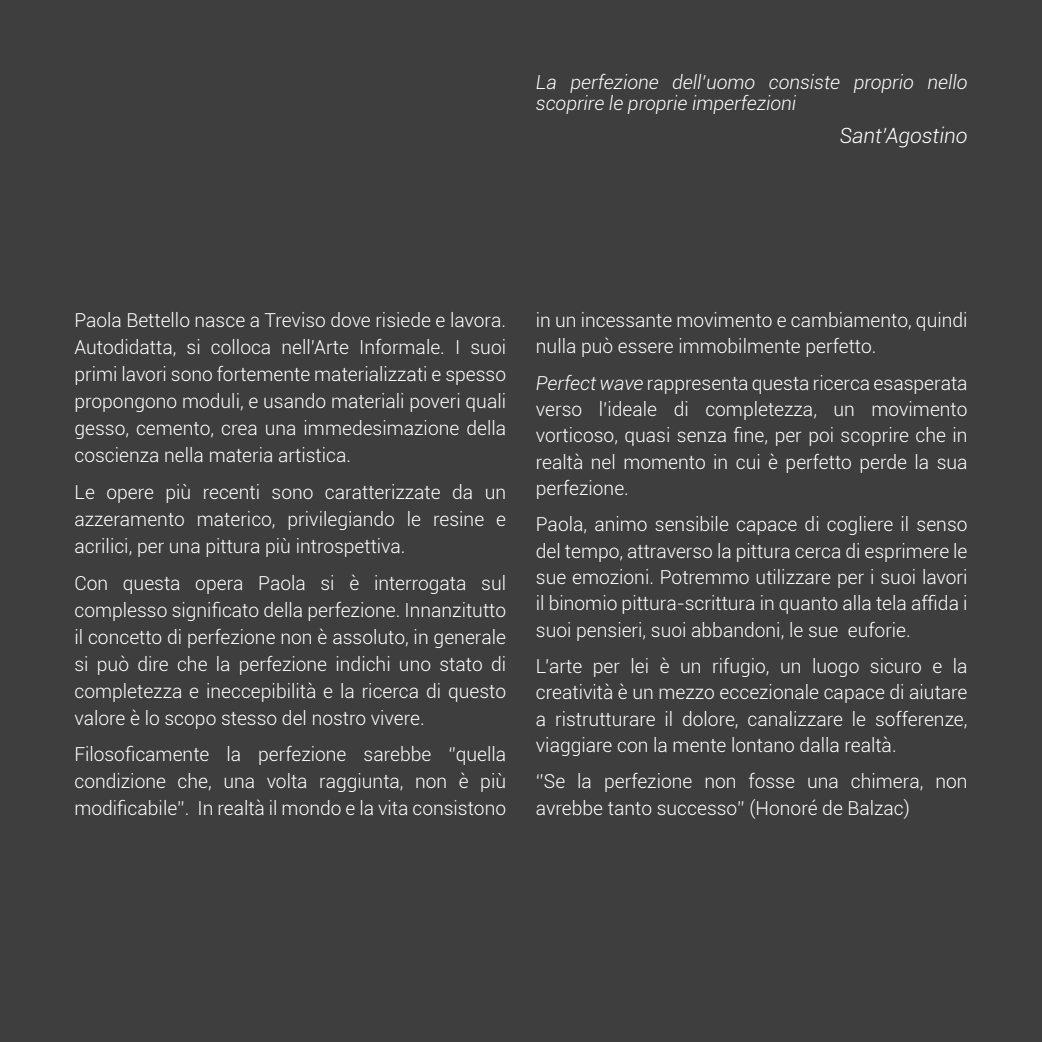
<style>
.page{position:relative;width:1042px;height:1042px;background:#3e3e3f}
.page>*{position:absolute;margin:0;border:0;box-sizing:border-box;transform-origin:0 0}
.t1{font:italic 300 21px "Roboto";color:#fff}
.t2{font:300 19.25px/26.9px "Roboto";color:#fff;text-align:justify}
.t3{font:italic 300 19.25px/21px "Roboto";color:#fff}
.s1{font-style:italic}
</style>
<div class="page">
<p class="t3" style="left:536px;top:71px;width:433px">La perfezione dell’uomo consiste proprio nello scoprire le proprie imperfezioni</p>
<p class="t1" style="left:839px;top:121px;width:129px">Sant’Agostino</p>
<p class="t2" style="left:74px;top:306px;width:433px">Paola Bettello nasce a Treviso dove risiede e lavora.<br>Autodidatta, si colloca nell’Arte Informale. I suoi primi lavori sono fortemente materializzati e spesso propongono moduli, e usando materiali poveri quali gesso, cemento, crea una immedesimazione della coscienza nella materia artistica.</p>
<p class="t2" style="left:74px;top:478px;width:433px">Le opere più recenti sono caratterizzate da un azzeramento materico, privilegiando le resine e acrilici, per una pittura più introspettiva.</p>
<p class="t2" style="left:74px;top:569px;width:433px">Con questa opera Paola si è interrogata sul complesso significato della perfezione. Innanzitutto il concetto di perfezione non è assoluto, in generale si può dire che la perfezione indichi uno stato di completezza e ineccepibilità e la ricerca di questo valore è lo scopo stesso del nostro vivere.</p>
<p class="t2" style="left:74px;top:740px;width:433px">Filosoficamente la perfezione sarebbe ‘’quella condizione che, una volta raggiunta, non è più modificabile’’. In realtà il mondo e la vita consistono</p>
<p class="t2" style="left:536px;top:306px;width:433px;line-height:26.4px">in un incessante movimento e cambiamento, quindi nulla può essere immobilmente perfetto.</p>
<p class="t2" style="left:536px;top:369px;width:433px;line-height:26.4px"><span class="s1">Perfect wave</span> rappresenta questa ricerca esasperata verso l’ideale di completezza, un movimento vorticoso, quasi senza fine, per poi scoprire che in realtà nel momento in cui è perfetto perde la sua perfezione.</p>
<p class="t2" style="left:536px;top:511px;width:433px;line-height:26.4px">Paola, animo sensibile capace di cogliere il senso del tempo, attraverso la pittura cerca di esprimere le sue emozioni. Potremmo utilizzare per i suoi lavori il binomio pittura-scrittura in quanto alla tela affida i suoi pensieri, suoi abbandoni, le sue euforie.</p>
<p class="t2" style="left:536px;top:652px;width:433px;line-height:26.4px">L’arte per lei è un rifugio, un luogo sicuro e la creatività è un mezzo eccezionale capace di aiutare a ristrutturare il dolore, canalizzare le sofferenze, viaggiare con la mente lontano dalla realtà.</p>
<p class="t2" style="left:536px;top:768px;width:433px;line-height:26.4px">‘’Se la perfezione non fosse una chimera, non avrebbe tanto successo’’ (Honoré de Balzac)</p>
</div>
